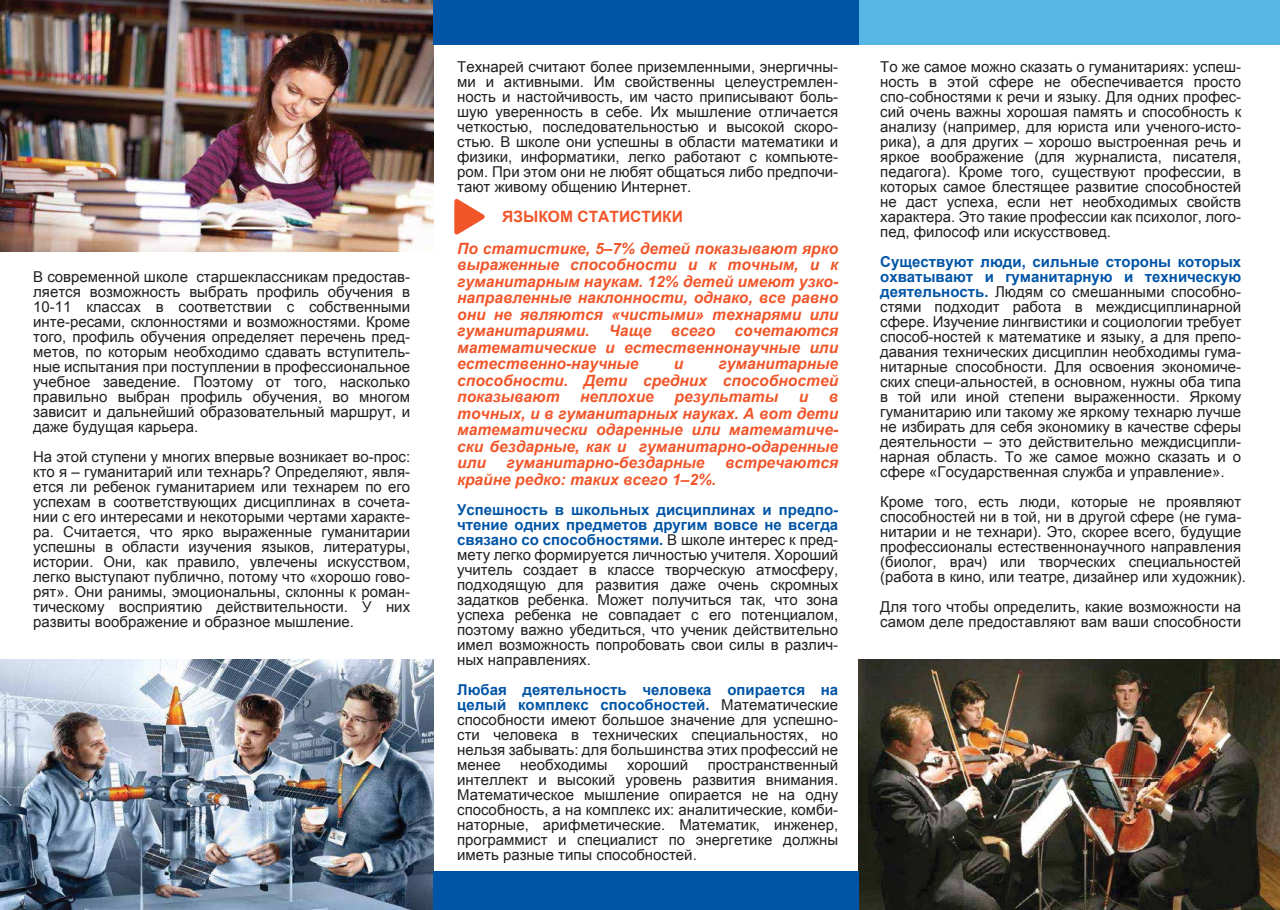
<style>
.page{position:relative;width:1280px;height:910px;background:#fff}
.page>*{position:absolute;margin:0;border:0;box-sizing:border-box;transform-origin:0 0}
.t1{font:italic 700 15.6px/16.5px "Arial";color:#f1562a;text-align:justify}
.t2{font:700 15.6px "Arial";color:#f1562a}
.t3{font:15px/15px "Arial";color:#231f20;text-align:justify}
.s1{font-weight:700;color:#0054a6}
</style>
<div class="page">
<img style="left:859px;top:660px;width:420px;height:250px">
<img style="left:0;top:660px;width:433px;height:250px">
<img style="left:0;top:0;width:433px;height:251px">
<div style="left:434px;top:871px;width:425px;height:39px;background:#0054a6"></div>
<div style="left:859px;top:0;width:421px;height:45px;background:#58b6e7"></div>
<div style="left:434px;top:0;width:425px;height:45px;background:#0054a6"></div>
<svg style="left:454px;top:199px;width:31px;height:36px"></svg>
<p class="t3" style="left:33px;top:269px;width:379px">В современной школе старшеклассникам предостав&shy;ляется возможность выбрать профиль обучения в 10-11 классах в соответствии с собственными инте-ресами, склонностями и возможностями. Кроме того, профиль обучения определяет перечень пред&shy;метов, по которым необходимо сдавать вступитель&shy;ные испытания при поступлении в профессиональное учебное заведение. Поэтому от того, насколько правильно выбран профиль обучения, во многом зависит и дальнейший образовательный маршрут, и даже будущая карьера.</p>
<p class="t3" style="left:33px;top:449px;width:379px">На этой ступени у многих впервые возникает во-прос: кто я – гуманитарий или технарь? Определяют, явля&shy;ется ли ребенок гуманитарием или технарем по его успехам в соответствующих дисциплинах в сочета&shy;нии с его интересами и некоторыми чертами характе&shy;ра. Считается, что ярко выраженные гуманитарии успешны в области изучения языков, литературы, истории. Они, как правило, увлечены искусством, легко выступают публично, потому что «хорошо гово&shy;рят». Они ранимы, эмоциональны, склонны к роман&shy;тическому восприятию действительности. У них развиты воображение и образное мышление.</p>
<p class="t3" style="left:457px;top:60px;width:383px">Технарей считают более приземленными, энергичны&shy;ми и активными. Им свойственны целеустремлен&shy;ность и настойчивость, им часто приписывают боль&shy;шую уверенность в себе. Их мышление отличается четкостью, последовательностью и высокой скоро&shy;стью. В школе они успешны в области математики и физики, информатики, легко работают с компьюте&shy;ром. При этом они не любят общаться либо предпочи&shy;тают живому общению Интернет.</p>
<p class="t2" style="left:502px;top:206px;width:182px">ЯЗЫКОМ СТАТИСТИКИ</p>
<p class="t1" style="left:457px;top:240px;width:383px">По статистике, 5–7% детей показывают ярко выраженные способности и к точным, и к гуманитарным наукам. 12% детей имеют узко&shy;направленные наклонности, однако, все равно они не являются «чистыми» технарями или гуманитариями. Чаще всего сочетаются математические и естественнонаучные или естественно-научные</p>
<p class="t1" style="left:457px;top:356px;width:382px;text-indent:261px">гуманитарные способности. Дети средних способностей показывают</p>
<p class="t1" style="left:674px;top:356px;width:11px">и</p>
<p class="t1" style="left:580px;top:389px;width:75px">неплохие</p>
<p class="t1" style="left:674px;top:389px;width:105px">результаты</p>
<p class="t1" style="left:799px;top:389px;width:11px">и</p>
<p class="t1" style="left:457px;top:389px;width:383px;text-indent:372px">в точных, и в гуманитарных науках. А вот дети математически одаренные или математиче&shy;ски бездарные, как и гуманитарно-одаренные или</p>
<p class="t1" style="left:506px;top:455px;width:199px">гуманитарно-бездарные</p>
<p class="t1" style="left:725px;top:455px;width:115px">встречаются</p>
<p class="t1" style="left:457px;top:471px;width:261px">крайне редко: таких всего 1–2%.</p>
<p class="t3" style="left:457px;top:502px;width:383px"><span class="s1">Успешность в школьных дисциплинах и предпо&shy;чтение одних предметов другим вовсе не всегда связано со способностями.</span> В школе интерес к пред&shy;мету легко формируется личностью учителя. Хороший учитель создает в классе творческую атмосферу, подходящую для развития даже очень скромных задатков ребенка. Может получиться так, что зона успеха ребенка не совпадает с его потенциалом, поэтому важно убедиться, что ученик действительно имел возможность попробовать свои силы в различ&shy;ных направлениях.</p>
<p class="t3" style="left:457px;top:682px;width:383px"><span class="s1">Любая деятельность человека опирается на целый комплекс способностей.</span> Математические способности имеют большое значение для успешно&shy;сти человека в технических специальностях, но нельзя забывать: для большинства этих профессий не менее</p>
<p class="t3" style="left:520px;top:757px;width:89px">необходимы</p>
<p class="t3" style="left:627px;top:757px;width:63px">хороший</p>
<p class="t3" style="left:457px;top:757px;width:383px;text-indent:250px">пространственный интеллект и высокий уровень развития внимания.<br>Математическое мышление опирается не на одну способность, а на комплекс их: аналитические, комби&shy;наторные, арифметические. Математик, инженер, программист и специалист по энергетике должны иметь разные типы способностей.</p>
<p class="t3" style="left:880px;top:60px;width:363px">То же самое можно сказать о гуманитариях: успеш&shy;ность в этой сфере не обеспечивается просто спо-собностями к речи и языку. Для одних профес&shy;сий очень важны хорошая память и способность к анализу (например, для юриста или ученого-исто&shy;рика), а для других – хорошо выстроенная речь и яркое воображение (для журналиста, писателя, педагога). Кроме того, существуют профессии, в которых самое блестящее развитие способностей не даст успеха, если нет необходимых свойств характера. Это такие профессии как психолог, лого&shy;пед, философ или искусствовед.</p>
<p class="t3" style="left:880px;top:255px;width:363px"><span class="s1">Существуют люди, сильные стороны которых охватывают и гуманитарную и техническую деятельность.</span> Людям со смешанными способно&shy;стями подходит работа в междисциплинарной сфере. Изучение лингвистики и социологии требует способ-ностей к математике и языку, а для препо&shy;давания технических дисциплин необходимы гума&shy;нитарные способности. Для освоения экономиче&shy;ских специ-альностей, в основном, нужны оба типа в той или иной степени выраженности. Яркому гуманитарию или такому же яркому технарю лучше не избирать для себя экономику в качестве сферы деятельности – это действительно междисципли&shy;нарная область. То же самое можно сказать и о сфере «Государственная служба и управление».</p>
<p class="t3" style="left:880px;top:495px;width:367px;text-align:left">Кроме того, есть люди, которые не проявляют способностей ни в той, ни в другой сфере (не гума&shy;нитарии и не технари). Это, скорее всего, будущие профессионалы естественнонаучного направления (биолог, врач) или творческих специальностей (работа в кино, или театре, дизайнер или художник).</p>
<p class="t3" style="left:880px;top:600px;width:363px">Для того чтобы определить, какие возможности на самом деле предоставляют вам ваши способности</p>
</div>
